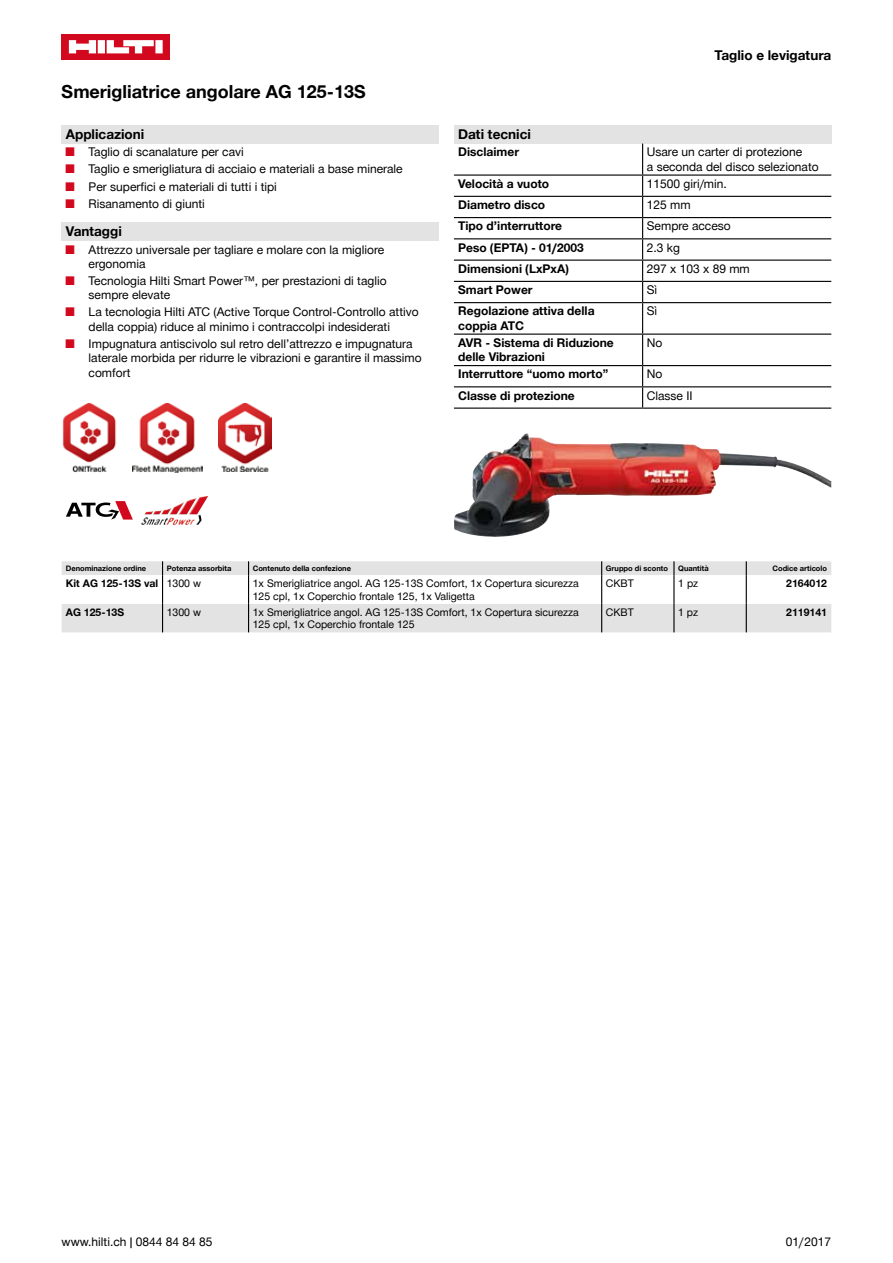
<style>
.page{position:relative;width:893px;height:1263px;background:#fff}
.page>*{position:absolute;margin:0;border:0;box-sizing:border-box;transform-origin:0 0}
.t1{font:700 18px "Hilti";color:#000}
.t2{font:700 13.5px "Hilti";color:#000}
.t3{font:12px/14.4px "Hilti";color:#000}
.t4{font:700 12px/14.4px "Hilti";color:#000}
.t5{font:10.5px/12.6px "Hilti";color:#000}
.t6{font:700 10.5px "Hilti";color:#000}
.t7{font:700 7.5px "Hilti";color:#000}
.s1{color:#d2091e}
.s2{font-weight:400}
</style>
<div class="page">
<div style="left:62px;top:34px;width:108px;height:26px;background:#d2091e"></div>
<svg style="left:69px;top:40px;width:94px;height:13px"></svg>
<img style="left:454px;top:433px;width:377px;height:104px">
<svg style="left:66px;top:501px;width:67px;height:19px"></svg>
<img style="left:141px;top:496px;width:67px;height:29px">
<img style="left:218px;top:404px;width:53px;height:68px">
<img style="left:132px;top:404px;width:70px;height:69px">
<img style="left:62px;top:404px;width:55px;height:69px">
<svg style="left:62px;top:561px;width:769px;height:71px"></svg>
<div style="left:454px;top:125px;width:377px;height:19px;background:#e3e3e3"></div>
<hr style="left:642px;top:144px;width:1px;height:30px;background:#000">
<hr style="left:454px;top:174px;width:189px;height:2px;background:#000">
<hr style="left:643px;top:174px;width:188px;height:2px;background:#000">
<hr style="left:454px;top:196px;width:189px;height:1px;background:#000">
<hr style="left:643px;top:196px;width:188px;height:1px;background:#000">
<hr style="left:454px;top:217px;width:189px;height:1px;background:#000">
<hr style="left:643px;top:217px;width:188px;height:1px;background:#000">
<hr style="left:454px;top:238px;width:189px;height:1px;background:#000">
<hr style="left:643px;top:238px;width:188px;height:1px;background:#000">
<hr style="left:454px;top:260px;width:189px;height:1px;background:#000">
<hr style="left:643px;top:260px;width:188px;height:1px;background:#000">
<hr style="left:454px;top:281px;width:189px;height:1px;background:#000">
<hr style="left:643px;top:281px;width:188px;height:1px;background:#000">
<svg style="left:642px;top:176px;width:1px;height:126px"></svg>
<hr style="left:454px;top:302px;width:189px;height:1px;background:#000">
<hr style="left:643px;top:302px;width:188px;height:1px;background:#000">
<hr style="left:642px;top:303px;width:1px;height:31px;background:#000">
<hr style="left:454px;top:334px;width:189px;height:1px;background:#000">
<hr style="left:643px;top:334px;width:188px;height:1px;background:#000">
<hr style="left:642px;top:335px;width:1px;height:30px;background:#000">
<hr style="left:454px;top:365px;width:189px;height:1px;background:#000">
<hr style="left:643px;top:365px;width:188px;height:1px;background:#000">
<hr style="left:454px;top:386px;width:189px;height:1px;background:#000">
<hr style="left:454px;top:408px;width:189px;height:1px;background:#000">
<hr style="left:643px;top:386px;width:188px;height:1px;background:#000">
<svg style="left:642px;top:366px;width:1px;height:42px"></svg>
<hr style="left:643px;top:408px;width:188px;height:1px;background:#000">
<div style="left:62px;top:125px;width:377px;height:19px;background:#e3e3e3"></div>
<div style="left:62px;top:223px;width:377px;height:18px;background:#e3e3e3"></div>
<h1 class="t1" style="left:62px;top:81px;width:306px">Smerigliatrice angolare AG 125-13S</h1>
<p class="t2" style="left:66px;top:127px;width:80px">Applicazioni</p>
<p class="t3" style="left:66px;top:145px;width:179px"><span class="s1">■</span> Taglio di scanalature per cavi</p>
<p class="t3" style="left:66px;top:162px;width:338px"><span class="s1">■</span> Taglio e smerigliatura di acciaio e materiali a base minerale</p>
<p class="t3" style="left:66px;top:179px;width:212px"><span class="s1">■</span> Per superfici e materiali di tutti i tipi</p>
<p class="t3" style="left:66px;top:196px;width:141px"><span class="s1">■</span> Risanamento di giunti</p>
<p class="t2" style="left:66px;top:224px;width:57px">Vantaggi</p>
<p class="t3" style="left:89px;top:242px;width:297px;text-indent:-23px"><span class="s1">■</span> Attrezzo universale per tagliare e molare con la migliore ergonomia</p>
<p class="t3" style="left:89px;top:274px;width:299px;text-indent:-23px"><span class="s1">■</span> Tecnologia Hilti Smart Power™, per prestazioni di taglio sempre elevate</p>
<p class="t3" style="left:66px;top:305px;width:354px;text-align:center"><span class="s1">■</span> La tecnologia Hilti ATC (Active Torque Control-Controllo attivo della coppia) riduce al minimo i contraccolpi indesiderati</p>
<p class="t3" style="left:89px;top:337px;width:334px;text-indent:-23px"><span class="s1">■</span> Impugnatura antiscivolo sul retro dell’attrezzo e impugnatura laterale morbida per ridurre le vibrazioni e garantire il massimo comfort</p>
<p class="t2" style="left:715px;top:47px;width:118px">Taglio e levigatura</p>
<p class="t2" style="left:458px;top:127px;width:74px">Dati tecnici</p>
<p class="t4" style="left:458px;top:145px;width:62px">Disclaimer</p>
<p class="t3" style="left:647px;top:145px;width:173px">Usare un carter di protezione<br>a seconda del disco selezionato</p>
<p class="t4" style="left:458px;top:177px;width:93px">Velocità a vuoto</p>
<p class="t3" style="left:647px;top:177px;width:81px">11500 giri/min.</p>
<p class="t4" style="left:458px;top:198px;width:89px">Diametro disco</p>
<p class="t3" style="left:647px;top:198px;width:45px">125 mm</p>
<p class="t4" style="left:458px;top:219px;width:105px">Tipo d’interruttore</p>
<p class="t3" style="left:647px;top:219px;width:85px">Sempre acceso</p>
<p class="t4" style="left:458px;top:240px;width:127px">Peso (EPTA) - 01/2003</p>
<p class="t3" style="left:647px;top:240px;width:35px">2.3 kg</p>
<p class="t4" style="left:458px;top:262px;width:112px">Dimensioni (LxPxA)</p>
<p class="t3" style="left:647px;top:262px;width:104px">297 x 103 x 89 mm</p>
<p class="t4" style="left:458px;top:283px;width:76px">Smart Power</p>
<p class="t3" style="left:647px;top:283px;width:12px">Sì</p>
<p class="t4" style="left:458px;top:304px;width:138px">Regolazione attiva della coppia ATC</p>
<p class="t3" style="left:647px;top:304px;width:12px">Sì</p>
<p class="t4" style="left:458px;top:336px;width:157px">AVR - Sistema di Riduzione delle Vibrazioni</p>
<p class="t3" style="left:647px;top:336px;width:17px">No</p>
<p class="t4" style="left:458px;top:367px;width:152px">Interruttore “uomo morto”</p>
<p class="t3" style="left:647px;top:367px;width:17px">No</p>
<p class="t4" style="left:458px;top:388px;width:118px">Classe di protezione</p>
<p class="t3" style="left:647px;top:388px;width:47px">Classe II</p>
<p class="t7" style="left:66px;top:564px;width:82px">Denominazione ordine</p>
<p class="t7" style="left:167px;top:564px;width:66px">Potenza assorbita</p>
<p class="t7" style="left:253px;top:564px;width:100px">Contenuto della confezione</p>
<p class="t7" style="left:606px;top:564px;width:64px">Gruppo di sconto</p>
<p class="t7" style="left:678px;top:564px;width:32px">Quantità</p>
<p class="t7" style="left:772px;top:564px;width:56px">Codice articolo</p>
<p class="t6" style="left:66px;top:577px;width:137px">Kit AG 125-13S val <span class="s2">1300 w</span></p>
<p class="t5" style="left:253px;top:577px;width:327px">1x Smerigliatrice angol. AG 125-13S Comfort, 1x Copertura sicurezza<br>125 cpl, 1x Coperchio frontale 125, 1x Valigetta</p>
<p class="t5" style="left:606px;top:577px;width:29px">CKBT</p>
<p class="t5" style="left:678px;top:577px;width:22px">1 pz</p>
<p class="t6" style="left:786px;top:577px;width:42px">2164012</p>
<p class="t6" style="left:66px;top:606px;width:60px">AG 125-13S</p>
<p class="t5" style="left:167px;top:606px;width:36px">1300 w</p>
<p class="t5" style="left:253px;top:606px;width:327px">1x Smerigliatrice angol. AG 125-13S Comfort, 1x Copertura sicurezza<br>125 cpl, 1x Coperchio frontale 125</p>
<p class="t5" style="left:606px;top:606px;width:29px">CKBT</p>
<p class="t5" style="left:678px;top:606px;width:22px">1 pz</p>
<p class="t6" style="left:786px;top:606px;width:42px">2119141</p>
<p class="t3" style="left:62px;top:1234px;width:152px">www.hilti.ch | 0844 84 84 85</p>
<p class="t3" style="left:786px;top:1234px;width:47px">01/ 2017</p>
</div>
